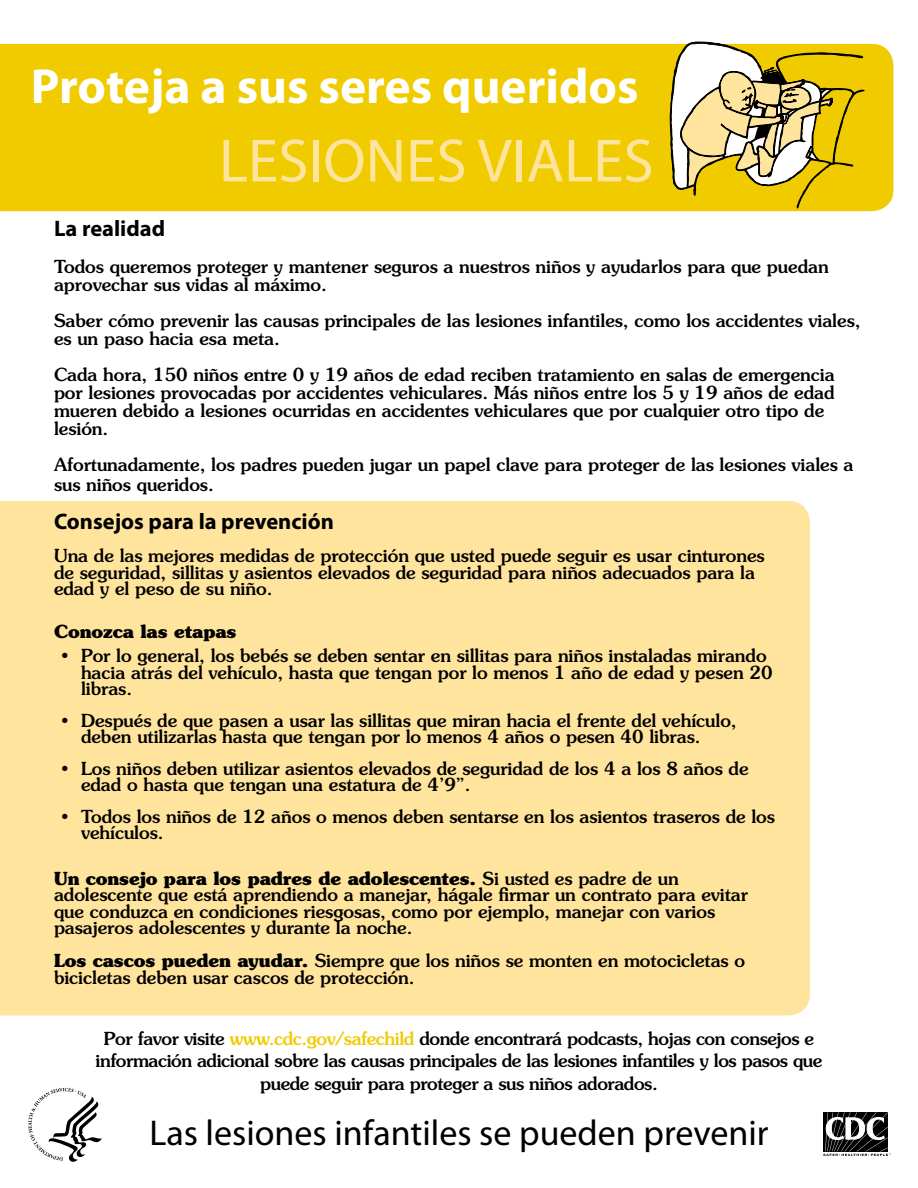
<style>
.page{position:relative;width:918px;height:1188px;background:#fff}
.page>*{position:absolute;margin:0;border:0;box-sizing:border-box;transform-origin:0 0}
.t1{font:61.5px "Myriad Pro";color:#ffe49d}
.t2{font:700 49.5px "Myriad Pro";color:#fff}
.t3{font:36px "Myriad Pro";color:#000}
.t4{font:700 22.5px "Myriad Pro";color:#000}
.t5{font:500 18px/16.5px "Souvenir Std";color:#000}
.t6{font:500 18px/22.5px "Souvenir Std";letter-spacing:-.02em;color:#000;text-align:center}
.s1{font-weight:700}
.s2{color:#f0cb00}
</style>
<div class="page">
<div style="left:0;top:501px;width:810px;height:515px;background:#ffe49d"></div>
<div style="left:0;top:44px;width:893px;height:167px;background:#f0cb00"></div>
<svg style="left:670px;top:42px;width:194px;height:166px"></svg>
<svg style="left:28px;top:1088px;width:74px;height:74px"></svg>
<svg style="left:823px;top:1112px;width:68px;height:44px"></svg>
<svg style="left:62px;top:653px;width:25px;height:10px"></svg>
<svg style="left:62px;top:717px;width:25px;height:11px"></svg>
<svg style="left:62px;top:765px;width:25px;height:11px"></svg>
<svg style="left:62px;top:814px;width:25px;height:10px"></svg>
<p class="t2" style="left:31px;top:59px;width:609px">Proteja a sus seres queridos</p>
<p class="t1" style="left:219px;top:127px;width:436px">LESIONES VIALES</p>
<h1 class="t4" style="left:54px;top:216px;width:113px">La realidad</h1>
<p class="t5" style="left:54px;top:258px;width:776px;line-height:18px">Todos queremos proteger y mantener seguros a nuestros niños y ayudarlos para que puedan aprovechar sus vidas al máximo.</p>
<p class="t5" style="left:54px;top:312px;width:808px;line-height:18px">Saber cómo prevenir las causas principales de las lesiones infantiles, como los accidentes viales, es un paso hacia esa meta.</p>
<p class="t5" style="left:54px;top:366px;width:782px;line-height:18px">Cada hora, 150 niños entre 0 y 19 años de edad reciben tratamiento en salas de emergencia por lesiones provocadas por accidentes vehiculares. Más niños entre los 5 y 19 años de edad mueren debido a lesiones ocurridas en accidentes vehiculares que por cualquier otro tipo de lesión.</p>
<p class="t5" style="left:54px;top:455px;width:801px;line-height:19.5px">Afortunadamente, los padres pueden jugar un papel clave para proteger de las lesiones viales a sus niños queridos.</p>
<p class="t4" style="left:54px;top:509px;width:281px">Consejos para la prevención</p>
<p class="t5" style="left:54px;top:547px;width:712px">Una de las mejores medidas de protección que usted puede seguir es usar cinturones de seguridad, sillitas y asientos elevados de seguridad para niños adecuados para la edad y el peso de su niño.</p>
<p class="t5" style="left:81px;top:620px;width:687px;line-height:24px;text-indent:-27px"><span class="s1">Conozca las etapas<br></span>Por lo general, los bebés se deben sentar en sillitas para niños instaladas mirando</p>
<p class="t5" style="left:81px;top:664px;width:693px">hacia atrás del vehículo, hasta que tengan por lo menos 1 año de edad y pesen 20 libras.</p>
<p class="t5" style="left:81px;top:712px;width:657px">Después de que pasen a usar las sillitas que miran hacia el frente del vehículo, deben utilizarlas hasta que tengan por lo menos 4 años o pesen 40 libras.</p>
<p class="t5" style="left:81px;top:760px;width:669px">Los niños deben utilizar asientos elevados de seguridad de los 4 a los 8 años de edad o hasta que tengan una estatura de 4’9”.</p>
<p class="t5" style="left:81px;top:808px;width:696px">Todos los niños de 12 años o menos deben sentarse en los asientos traseros de los vehículos.</p>
<p class="t5" style="left:54px;top:870px;width:695px"><span class="s1">Un consejo para los padres de adolescentes.</span> Si usted es padre de un adolescente que está aprendiendo a manejar, hágale firmar un contrato para evitar que conduzca en condiciones riesgosas, como por ejemplo, manejar con varios pasajeros adolescentes y durante la noche.</p>
<p class="t5" style="left:54px;top:952px;width:693px"><span class="s1">Los cascos pueden ayudar.</span> Siempre que los niños se monten en motocicletas o bicicletas deben usar cascos de protección.</p>
<p class="t6" style="left:96px;top:1027px;width:728px">Por favor visite <span class="s2">www.cdc.gov/safechild</span> donde encontrará podcasts, hojas con consejos e información adicional sobre las causas principales de las lesiones infantiles y los pasos que puede seguir para proteger a sus niños adorados.</p>
<p class="t3" style="left:149px;top:1113px;width:621px">Las lesiones infantiles se pueden prevenir</p>
</div>
